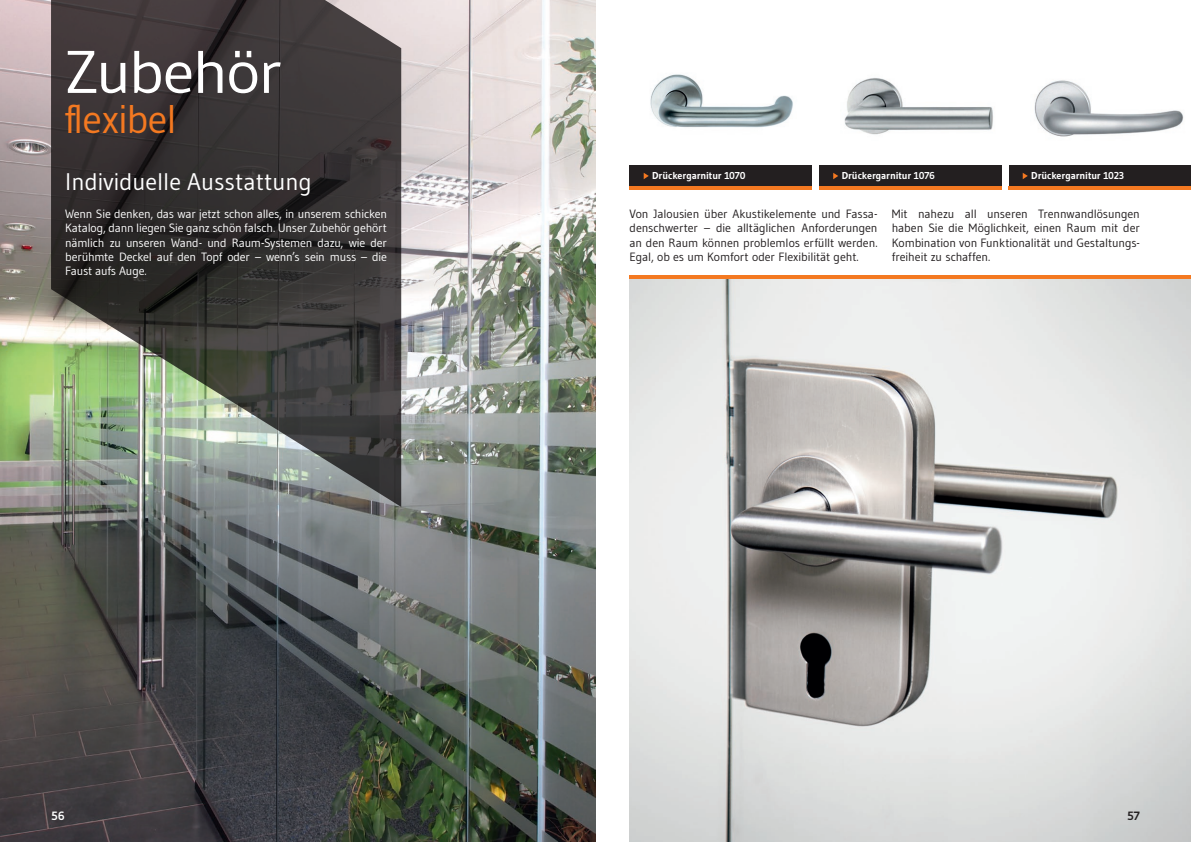
<style>
.page{position:relative;width:1191px;height:842px;background:#fff}
.page>*{position:absolute;margin:0;border:0;box-sizing:border-box;transform-origin:0 0}
.t1{font:60px "Gudea";letter-spacing:-.03em;color:#fff;scale:1.08 1}
.t2{font:40px "Gudea";letter-spacing:-.015em;color:#f47921}
.t3{font:24px "Gudea";color:#fff}
.t4{font:12px/14.2px "Gudea";letter-spacing:-.005em;color:#231f20;text-align:justify}
.t5{font:12px/14.2px "Gudea";letter-spacing:-.02em;color:#fff;text-align:justify}
.t6{font:700 12px "Gudea";color:#fff}
.t7{font:700 12px "Gudea";color:#231f20}
.t8{font:700 10px "Gudea";letter-spacing:-.01em;color:#fff}
</style>
<div class="page">
<img style="left:1034px;top:80px;width:150px;height:57px">
<div style="left:1008px;top:165px;width:183px;height:25px;background:#231f20"></div>
<svg style="left:1022px;top:173px;width:5px;height:6px"></svg>
<hr style="left:1008px;top:186px;width:183px;height:4px;background:#f47921">
<img style="left:629px;top:279px;width:562px;height:563px">
<img style="left:844px;top:78px;width:149px;height:57px">
<div style="left:819px;top:165px;width:182px;height:25px;background:#231f20"></div>
<svg style="left:833px;top:173px;width:5px;height:6px"></svg>
<hr style="left:819px;top:186px;width:182px;height:4px;background:#f47921">
<img style="left:650px;top:74px;width:143px;height:54px">
<div style="left:629px;top:165px;width:183px;height:25px;background:#231f20"></div>
<svg style="left:643px;top:173px;width:6px;height:6px"></svg>
<hr style="left:629px;top:186px;width:183px;height:4px;background:#f47921">
<hr style="left:629px;top:275px;width:562px;height:4px;background:#f47921">
<img style="left:0;top:0;width:595px;height:842px">
<svg style="left:51px;top:0;width:350px;height:507px;background:#4f504b"></svg>
<h1 class="t1" style="left:65px;top:35px;width:202px">Zubehör</h1>
<h2 class="t2" style="left:65px;top:94px;width:113px">flexibel</h2>
<h3 class="t3" style="left:65px;top:167px;width:248px">Individuelle Ausstattung</h3>
<p class="t5" style="left:65px;top:207px;width:323px">Wenn Sie denken, das war jetzt schon alles, in unserem schicken Katalog, dann liegen Sie ganz schön falsch. Unser Zubehör gehört nämlich zu unseren Wand- und Raum-Systemen dazu, wie der berühmte Deckel auf den Topf oder – wenn’s sein muss – die Faust aufs Auge.</p>
<p class="t8" style="left:652px;top:170px;width:95px">Drückergarnitur 1070</p>
<p class="t8" style="left:841px;top:170px;width:95px">Drückergarnitur 1076</p>
<p class="t8" style="left:1031px;top:170px;width:94px">Drückergarnitur 1023</p>
<p class="t4" style="left:629px;top:207px;width:250px">Von Jalousien über Akustikelemente und Fassa&shy;denschwerter – die alltäglichen Anforderungen an den Raum können problemlos erfüllt werden.<br>Egal, ob es um Komfort oder Flexibilität geht.</p>
<p class="t4" style="left:891px;top:207px;width:250px">Mit nahezu all unseren Trennwandlösungen haben Sie die Möglichkeit, einen Raum mit der Kombination von Funktionalität und Gestaltungs&shy;freiheit zu schaffen.</p>
<p class="t6" style="left:51px;top:808px;width:15px">56</p>
<p class="t7" style="left:1127px;top:808px;width:14px">57</p>
</div>
